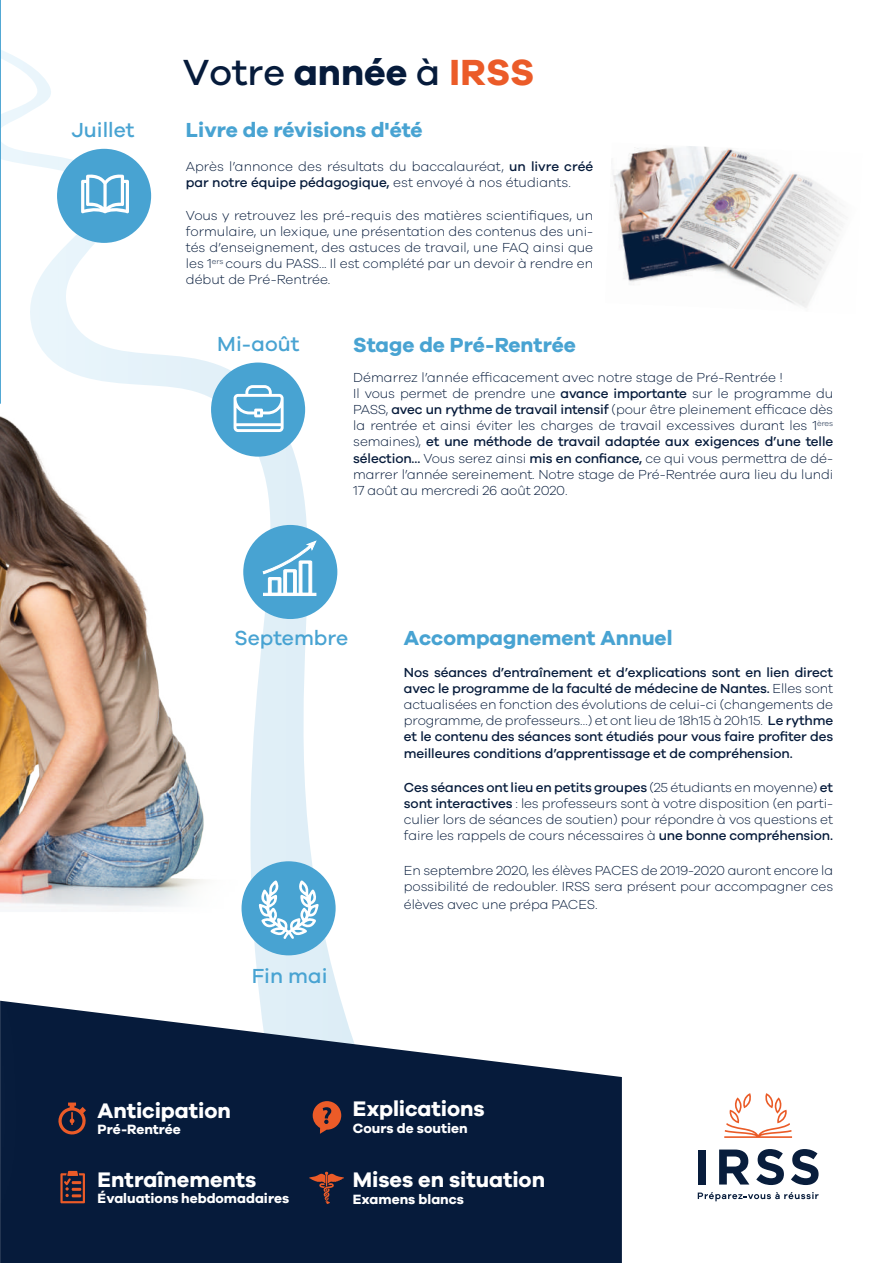
<style>
.page{position:relative;width:893px;height:1263px;background:#fff}
.page>*{position:absolute;margin:0;border:0;box-sizing:border-box;transform-origin:0 0}
.t1{font:500 37.5px "Galano Grotesque";color:#061b3b}
.t2{font:700 21.75px "Galano Grotesque";letter-spacing:-.005em;color:#fff}
.t3{font:700 21px "Galano Grotesque";color:#48a3d2}
.t4{font:500 21px "Galano Grotesque";color:#48a3d2}
.t5{font:700 13.8px "Galano Grotesque";color:#fff}
.t6{font:300 13.5px/16.2px "Galano Grotesque";letter-spacing:-.01em;color:#061b3b}
.t7{font:500 13.5px/16.2px "Galano Grotesque";letter-spacing:-.01em;color:#061b3b;text-align:justify}
.s1{font-weight:700}
.s2{font-weight:700;color:#eb5b28}
.s3{font-weight:500}
.s4{font-weight:300}
</style>
<div class="page">
<svg style="left:37px;top:71px;width:304px;height:930px"></svg>
<img style="left:0;top:367px;width:341px;height:610px">
<div style="left:57px;top:149px;width:94px;height:94px;background:#48a3d2;border-radius:50%"></div>
<svg style="left:81px;top:174px;width:48px;height:39px"></svg>
<div style="left:211px;top:362px;width:94px;height:95px;background:#48a3d2;border-radius:50%"></div>
<svg style="left:234px;top:385px;width:50px;height:47px"></svg>
<div style="left:242px;top:861px;width:94px;height:94px;background:#48a3d2;border-radius:50%"></div>
<svg style="left:259px;top:880px;width:60px;height:59px"></svg>
<img style="left:613px;top:146px;width:231px;height:162px">
<div style="left:243px;top:525px;width:94px;height:94px;background:#48a3d2;border-radius:50%"></div>
<svg style="left:262px;top:540px;width:55px;height:56px"></svg>
<svg style="left:724px;top:1093px;width:68px;height:45px"></svg>
<div style="left:698px;top:1149px;width:7px;height:35px;background:#081d3c"></div>
<svg style="left:719px;top:1149px;width:30px;height:35px"></svg>
<svg style="left:756px;top:1149px;width:28px;height:36px"></svg>
<svg style="left:791px;top:1149px;width:27px;height:36px"></svg>
<svg style="left:698px;top:1192px;width:121px;height:9px"></svg>
<svg style="left:34px;top:1001px;width:588px;height:262px;background:#2c3e59"></svg>
<svg style="left:0;top:858px;width:34px;height:405px;fill:#071c3c"></svg>
<div style="left:0;top:0;width:37px;height:425px;background:#fff"></div>
<svg style="left:309px;top:1171px;width:35px;height:33px"></svg>
<svg style="left:58px;top:1102px;width:28px;height:34px"></svg>
<svg style="left:60px;top:1171px;width:25px;height:32px"></svg>
<svg style="left:313px;top:1101px;width:28px;height:33px"></svg>
<h3 class="t4" style="left:71px;top:118px;width:65px">Juillet</h3>
<h1 class="t1" style="left:183px;top:50px;width:353px">Votre <span class="s1">année</span> à <span class="s2">IRSS</span></h1>
<h3 class="t3" style="left:186px;top:117px;width:238px">Livre de révisions d'été</h3>
<p class="t6" style="left:186px;top:158px;width:409px">Après l’annonce des résultats du baccalauréat, <span class="s3">un livre créé par notre équipe pédagogique,</span> est envoyé à nos étudiants.</p>
<p class="t6" style="left:186px;top:206px;width:409px;text-align:justify">Vous y retrouvez les pré-requis des matières scientifiques, un formulaire, un lexique, une présentation des contenus des uni&shy;tés d’enseignement, des astuces de travail, une FAQ ainsi que les 1<sup>ers</sup> cours du PASS... Il est complété par un devoir à rendre en début de Pré-Rentrée.</p>
<h3 class="t4" style="left:217px;top:331px;width:84px">Mi-août</h3>
<h3 class="t3" style="left:353px;top:332px;width:224px">Stage de Pré-Rentrée</h3>
<p class="t6" style="left:353px;top:368px;width:481px">Démarrez l’année efficacement avec notre stage de Pré-Rentrée !<br>Il vous permet de prendre une <span class="s3">avance importante</span> sur le programme du PASS, <span class="s3">avec un rythme de travail intensif</span> (pour être pleinement efficace dès la rentrée et ainsi éviter les charges de travail excessives durant les 1<sup>ères </sup>semaines), <span class="s3">et une méthode de travail adaptée aux exigences d’une telle sélection...</span> Vous serez ainsi <span class="s3">mis en confiance,</span> ce qui vous permettra de dé&shy;marrer l’année sereinement. Notre stage de Pré-Rentrée aura lieu du lundi 17 août au mercredi 26 août 2020.</p>
<h3 class="t4" style="left:234px;top:626px;width:115px">Septembre</h3>
<h3 class="t4" style="left:252px;top:964px;width:77px">Fin mai</h3>
<h3 class="t3" style="left:404px;top:625px;width:270px">Accompagnement Annuel</h3>
<p class="t7" style="left:404px;top:664px;width:431px">Nos séances d’entraînement et d’explications sont en lien direct avec le programme de la faculté de médecine de Nantes. <span class="s4">Elles sont actualisées en fonction des évolutions de celui-ci (changements de programme, de professeurs…) et ont lieu de 18h15 à 20h15.</span> Le rythme et le contenu des séances sont étudiés pour vous faire profiter des meilleures conditions d’apprentissage et de compréhension.</p>
<p class="t6" style="left:404px;top:779px;width:431px;text-align:justify"><span class="s3">Ces séances ont lieu en petits groupes</span> (25 étudiants en moyenne) <span class="s3">et sont interactives</span> : les professeurs sont à votre disposition (en parti&shy;culier lors de séances de soutien) pour répondre à vos questions et faire les rappels de cours nécessaires à <span class="s3">une bonne compréhension.</span></p>
<p class="t6" style="left:404px;top:861px;width:431px">En septembre 2020, les élèves PACES de 2019-2020 auront encore la possibilité de redoubler. IRSS sera présent pour accompagner ces</p>
<p class="t6" style="left:404px;top:896px;width:195px">élèves avec une prépa PACES.</p>
<h2 class="t2" style="left:98px;top:1097px;width:135px">Anticipation</h2>
<p class="t5" style="left:98px;top:1121px;width:85px">Pré-Rentrée</p>
<h2 class="t2" style="left:98px;top:1166px;width:160px">Entraînements</h2>
<p class="t5" style="left:98px;top:1190px;width:193px">Évaluations hebdomadaires</p>
<h2 class="t2" style="left:353px;top:1095px;width:133px">Explications</h2>
<p class="t5" style="left:353px;top:1120px;width:116px">Cours de soutien</p>
<h2 class="t2" style="left:353px;top:1166px;width:194px">Mises en situation</h2>
<p class="t5" style="left:353px;top:1191px;width:113px">Examens blancs</p>
</div>
